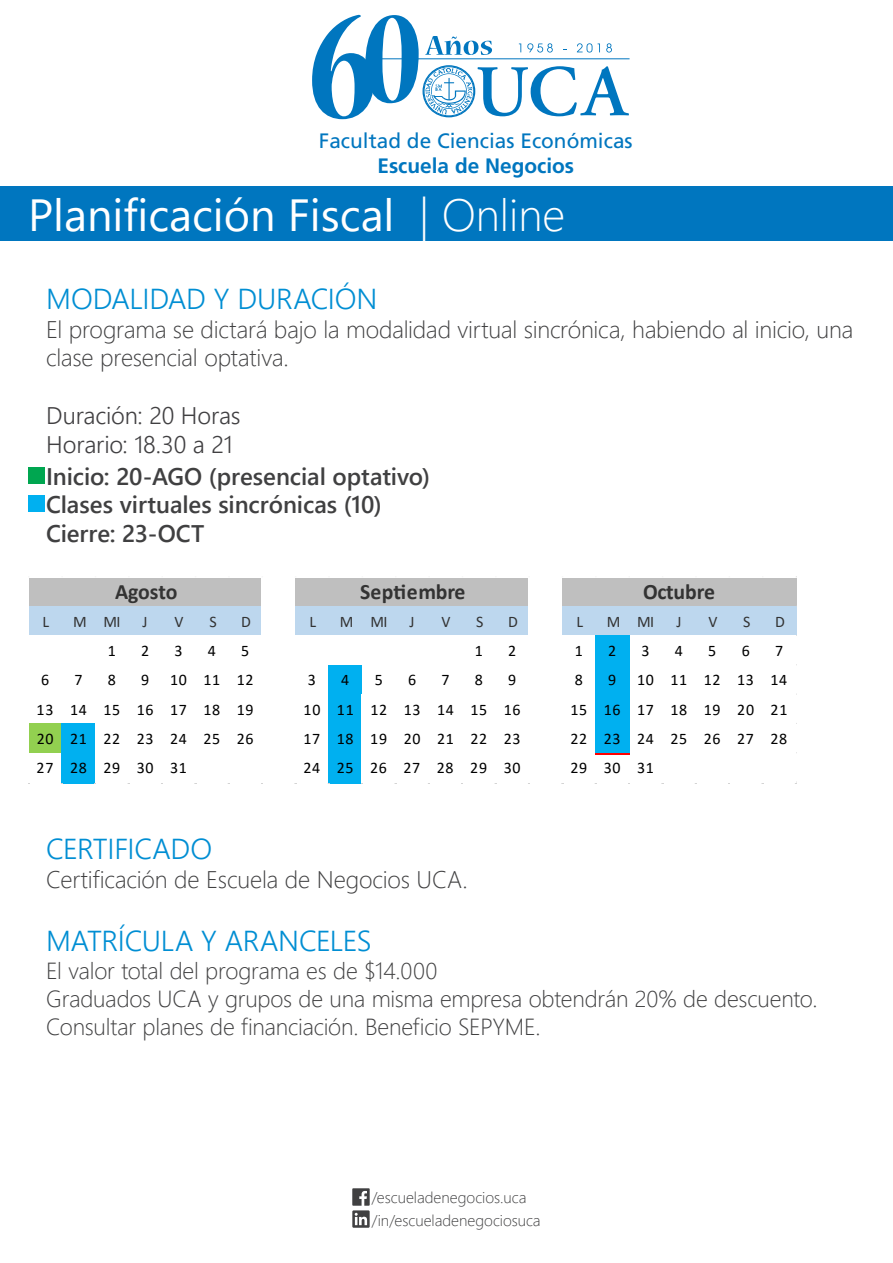
<style>
.page{position:relative;width:893px;height:1263px;background:#fff}
.page>*{position:absolute;margin:0;border:0;box-sizing:border-box;transform-origin:0 0}
.t1{font:45px "Segoe UI";color:#fff}
.t2{font:300 28.8px "Segoe UI";letter-spacing:-.01em;color:#008ed3}
.t3{font:300 24px/28.8px "Segoe UI";letter-spacing:-.01em;color:#404041}
.t4{font:600 24px/28.8px "Segoe UI";letter-spacing:-.005em;color:#404041}
.t5{font:300 24px/28.8px "Segoe UI";letter-spacing:-.01em;color:#414042}
.t6{font:300 23.25px/27.9px "Segoe UI";letter-spacing:-.01em;color:#404041}
.t7{font:700 22.05px "Calibri";letter-spacing:-.005em;color:#333}
.t8{font:20.85px "Frutiger";color:#0076bf}
.t9{font:700 20.85px "Frutiger";color:#0076bf}
.t10{font:16.2px "Calibri";letter-spacing:.04em;color:#000}
.t11{font:16.2px "Calibri";color:#333}
.t12{font:300 15.6px/22px "Segoe UI";color:#404041}
.s1{font-weight:300}
</style>
<div class="page">
<svg style="left:312px;top:15px;width:317px;height:104px"></svg>
<div style="left:0;top:186px;width:893px;height:54px;background:#0076bf"></div>
<div style="left:28px;top:468px;width:17px;height:16px;background:#00a650"></div>
<div style="left:28px;top:495px;width:17px;height:17px;background:#00b0f0"></div>
<svg style="left:352px;top:1188px;width:18px;height:40px"></svg>
<div style="left:29px;top:578px;width:234px;height:30px;background:#bfbfbf"></div>
<div style="left:262px;top:578px;width:34px;height:30px;background:#fff"></div>
<div style="left:295px;top:578px;width:235px;height:30px;background:#bfbfbf"></div>
<div style="left:528px;top:578px;width:35px;height:30px;background:#fff"></div>
<div style="left:562px;top:578px;width:235px;height:30px;background:#bfbfbf"></div>
<div style="left:29px;top:606px;width:234px;height:31px;background:#bdd7ee"></div>
<div style="left:262px;top:606px;width:34px;height:31px;background:#fff"></div>
<div style="left:295px;top:606px;width:235px;height:31px;background:#bdd7ee"></div>
<div style="left:528px;top:606px;width:35px;height:31px;background:#fff"></div>
<div style="left:562px;top:606px;width:235px;height:31px;background:#bdd7ee"></div>
<div style="left:29px;top:635px;width:568px;height:31px;background:#fff"></div>
<div style="left:628px;top:635px;width:169px;height:31px;background:#fff"></div>
<div style="left:328px;top:665px;width:35px;height:30px;background:#00b0f0"></div>
<div style="left:362px;top:665px;width:235px;height:30px;background:#fff"></div>
<div style="left:328px;top:694px;width:35px;height:31px;background:#00b0f0"></div>
<div style="left:362px;top:694px;width:435px;height:31px;background:#fff"></div>
<div style="left:29px;top:723px;width:34px;height:31px;background:#92d050"></div>
<div style="left:61px;top:723px;width:35px;height:31px;background:#00b0f0"></div>
<div style="left:95px;top:723px;width:235px;height:31px;background:#fff"></div>
<div style="left:328px;top:723px;width:35px;height:31px;background:#00b0f0"></div>
<div style="left:362px;top:723px;width:435px;height:31px;background:#fff"></div>
<div style="left:29px;top:753px;width:34px;height:30px;background:#fff"></div>
<div style="left:61px;top:753px;width:35px;height:30px;background:#00b0f0"></div>
<div style="left:95px;top:753px;width:235px;height:30px;background:#fff"></div>
<div style="left:328px;top:753px;width:35px;height:30px;background:#00b0f0"></div>
<div style="left:362px;top:753px;width:435px;height:30px;background:#fff"></div>
<div style="left:595px;top:635px;width:35px;height:118px;background:#00b0f0"></div>
<hr style="left:595px;top:753px;width:35px;height:1px;background:#f00">
<p class="t8" style="left:319px;top:129px;width:315px">Facultad de Ciencias Económicas</p>
<p class="t9" style="left:377px;top:154px;width:198px">Escuela de Negocios</p>
<h1 class="t1" style="left:28px;top:179px;width:539px">Planificación Fiscal <span class="s1">| Online</span></h1>
<h2 class="t2" style="left:46px;top:275px;width:333px">MODALIDAD Y DURACIÓN</h2>
<h3 class="t3" style="left:46px;top:314px;width:808px">El programa se dictará bajo la modalidad virtual sincrónica, habiendo al inicio, una clase presencial optativa.</h3>
<h3 class="t5" style="left:46px;top:400px;width:196px">Duración: 20 Horas<br>Horario: 18.30 a 21</h3>
<h3 class="t4" style="left:46px;top:461px;width:385px">Inicio: 20-AGO (presencial optativo)<br>Clases virtuales sincrónicas (10)<br>Cierre: 23-OCT</h3>
<h3 class="t7" style="left:115px;top:576px;width:64px">Agosto</h3>
<h3 class="t7" style="left:360px;top:576px;width:107px">Septiembre</h3>
<h3 class="t7" style="left:643px;top:576px;width:73px">Octubre</h3>
<p class="t11" style="left:43px;top:610px;width:8px">L</p>
<p class="t11" style="left:73px;top:610px;width:49px">M MI</p>
<p class="t11" style="left:143px;top:610px;width:7px">J</p>
<p class="t11" style="left:175px;top:610px;width:11px">V</p>
<p class="t11" style="left:209px;top:610px;width:9px">S</p>
<p class="t11" style="left:241px;top:610px;width:11px">D</p>
<p class="t11" style="left:309px;top:610px;width:8px">L</p>
<p class="t11" style="left:340px;top:610px;width:49px">M MI</p>
<p class="t11" style="left:409px;top:610px;width:7px">J</p>
<p class="t11" style="left:441px;top:610px;width:11px">V</p>
<p class="t11" style="left:476px;top:610px;width:9px">S</p>
<p class="t11" style="left:508px;top:610px;width:11px">D</p>
<p class="t11" style="left:576px;top:610px;width:8px">L</p>
<p class="t11" style="left:607px;top:610px;width:49px">M MI</p>
<p class="t11" style="left:676px;top:610px;width:7px">J</p>
<p class="t11" style="left:708px;top:610px;width:11px">V</p>
<p class="t11" style="left:743px;top:610px;width:9px">S</p>
<p class="t11" style="left:775px;top:610px;width:11px">D</p>
<p class="t10" style="left:108px;top:639px;width:10px">1</p>
<p class="t10" style="left:141px;top:639px;width:10px">2</p>
<p class="t10" style="left:175px;top:639px;width:10px">3</p>
<p class="t10" style="left:208px;top:639px;width:10px">4</p>
<p class="t10" style="left:241px;top:639px;width:10px">5</p>
<p class="t10" style="left:475px;top:639px;width:10px">1</p>
<p class="t10" style="left:508px;top:639px;width:10px">2</p>
<p class="t10" style="left:575px;top:639px;width:10px">1</p>
<p class="t10" style="left:608px;top:639px;width:10px">2</p>
<p class="t10" style="left:642px;top:639px;width:10px">3</p>
<p class="t10" style="left:675px;top:639px;width:10px">4</p>
<p class="t10" style="left:708px;top:639px;width:10px">5</p>
<p class="t10" style="left:742px;top:639px;width:10px">6</p>
<p class="t10" style="left:775px;top:639px;width:10px">7</p>
<p class="t10" style="left:41px;top:669px;width:10px">6</p>
<p class="t10" style="left:74px;top:669px;width:10px">7</p>
<p class="t10" style="left:108px;top:669px;width:10px">8</p>
<p class="t10" style="left:141px;top:669px;width:10px">9</p>
<p class="t10" style="left:170px;top:669px;width:85px">10 11 12</p>
<p class="t10" style="left:308px;top:669px;width:10px">3</p>
<p class="t10" style="left:341px;top:669px;width:10px">4</p>
<p class="t10" style="left:375px;top:669px;width:10px">5</p>
<p class="t10" style="left:408px;top:669px;width:10px">6</p>
<p class="t10" style="left:441px;top:669px;width:10px">7</p>
<p class="t10" style="left:475px;top:669px;width:10px">8</p>
<p class="t10" style="left:508px;top:669px;width:10px">9</p>
<p class="t10" style="left:575px;top:669px;width:10px">8</p>
<p class="t10" style="left:608px;top:669px;width:10px">9</p>
<p class="t10" style="left:637px;top:669px;width:152px">10 11 12 13 14</p>
<p class="t10" style="left:37px;top:698px;width:219px">13 14 15 16 17 18 19</p>
<p class="t10" style="left:304px;top:698px;width:218px">10 11 12 13 14 15 16</p>
<p class="t10" style="left:570px;top:698px;width:218px">15 16 17 18 19 20 21</p>
<p class="t10" style="left:37px;top:727px;width:218px">20 21 22 23 24 25 26</p>
<p class="t10" style="left:304px;top:727px;width:218px">17 18 19 20 21 22 23</p>
<p class="t10" style="left:570px;top:727px;width:218px">22 23 24 25 26 27 28</p>
<p class="t10" style="left:37px;top:757px;width:152px">27 28 29 30 31</p>
<p class="t10" style="left:304px;top:757px;width:218px">24 25 26 27 28 29 30</p>
<p class="t10" style="left:570px;top:757px;width:85px">29 30 31</p>
<h2 class="t2" style="left:46px;top:825px;width:167px">CERTIFICADO</h2>
<h3 class="t3" style="left:46px;top:864px;width:423px">Certificación de Escuela de Negocios UCA.</h3>
<h2 class="t2" style="left:46px;top:918px;width:327px">MATRÍCULA Y ARANCELES</h2>
<h3 class="t6" style="left:46px;top:956px;width:773px">El valor total del programa es de $14.000<br>Graduados UCA y grupos de una misma empresa obtendrán 20% de descuento.<br>Consultar planes de financiación. Beneficio SEPYME.</h3>
<p class="t12" style="left:372px;top:1186px;width:170px">/escueladenegocios.uca /in/escueladenegociosuca</p>
</div>
